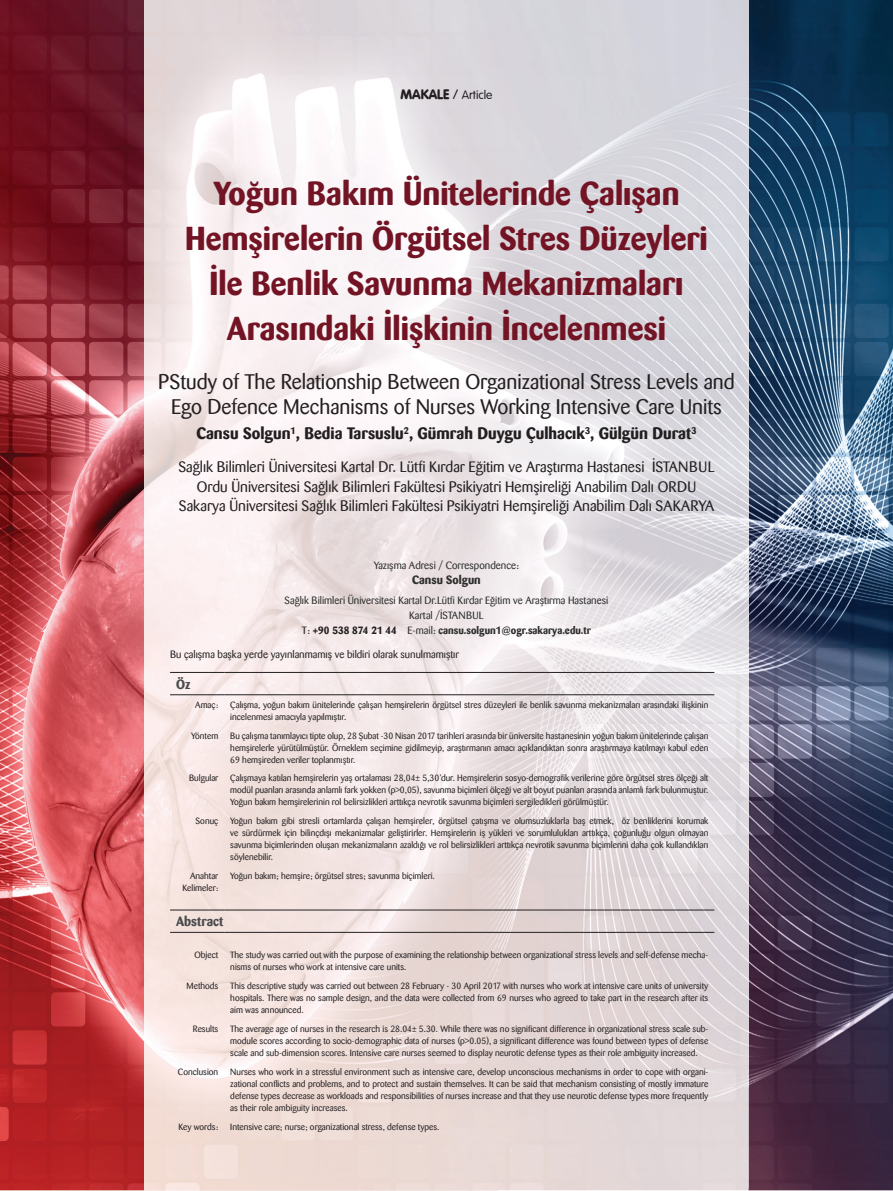
<style>
.page{position:relative;width:893px;height:1191px;background:#fff}
.page>*{position:absolute;margin:0;border:0;box-sizing:border-box;transform-origin:0 0}
.t1{font:700 33px/45px "Barmeno";color:#731425;text-align:center}
.t2{font:21px/25.5px "Barmeno";color:#231f20;text-align:center}
.t3{font:700 16.5px "Barmeno";color:#231f20}
.t4{font:15px/19.5px "Barmeno";color:#231f20;text-align:center}
.t5{font:700 13.5px "Barmeno";color:#4b4c4d}
.t6{font:300 12px "Vag Rounded";color:#231f20}
.t7{font:700 12px "Barmeno";color:#2c2d2c}
.t8{font:10.5px/15px "Barmeno";color:#2c2d2c;text-align:center}
.t9{font:10.5px "Barmeno";color:#231f20}
.t10{font:9px/12px "Barmeno";color:#231f20;text-align:justify}
.s1{font-weight:900;font-size:13.5px}
.s2{font-size:13.5px}
.s3{color:#231f20}
.s4{font-weight:700;color:#231f20}
.s5{font-weight:700}
</style>
<div class="page">
<img style="left:0;top:0;width:893px;height:1190px">
<svg style="left:144px;top:1190px;width:595px;height:1px"></svg>
<img style="left:144px;top:0;width:604px;height:1190px">
<hr style="left:170px;top:672px;width:54px;height:1px;background:#231f20">
<hr style="left:224px;top:672px;width:490px;height:1px;background:#231f20">
<hr style="left:170px;top:694px;width:54px;height:1px;background:#231f20">
<hr style="left:224px;top:694px;width:490px;height:1px;background:#231f20">
<hr style="left:170px;top:909px;width:54px;height:1px;background:#231f20">
<hr style="left:224px;top:909px;width:490px;height:1px;background:#231f20">
<hr style="left:170px;top:932px;width:54px;height:1px;background:#231f20">
<hr style="left:224px;top:932px;width:490px;height:1px;background:#231f20">
<h3 class="t6" style="left:400px;top:88px;width:93px"><span class="s1">MAKALE</span> <span class="s2">/</span> Article</h3>
<h1 class="t1" style="left:185px;top:171px;width:524px">Yoğun Bakım Ünitelerinde Çalışan Hemşirelerin Örgütsel Stres Düzeyleri İle Benlik Savunma Mekanizmaları Arasındaki İlişkinin İncelenmesi</h1>
<h2 class="t2" style="left:158px;top:369px;width:578px">PStudy of The Relationship Between Organizational Stress Levels and<br>Ego Defence Mechanisms of Nurses Working Intensive Care Units</h2>
<h3 class="t3" style="left:196px;top:423px;width:502px">Cansu Solgun<sup>1</sup>, Bedia Tarsuslu<sup>2</sup>, Gümrah Duygu Çulhacık<sup>3</sup>, Gülgün Durat<sup>3</sup></h3>
<p class="t4" style="left:178px;top:457px;width:538px">Sağlık Bilimleri Üniversitesi Kartal Dr. Lütfi Kırdar Eğitim ve Araştırma Hastanesi İSTANBUL<br>Ordu Üniversitesi Sağlık Bilimleri Fakültesi Psikiyatri Hemşireliği Anabilim Dalı ORDU<br>Sakarya Üniversitesi Sağlık Bilimleri Fakültesi Psikiyatri Hemşireliği Anabilim Dalı SAKARYA</p>
<p class="t8" style="left:374px;top:558px;width:147px">Yazışma Adresi / Correspondence:</p>
<h3 class="t7" style="left:412px;top:573px;width:70px">Cansu Solgun</h3>
<p class="t8" style="left:285px;top:593px;width:325px">Sağlık Bilimleri Üniversitesi Kartal Dr.Lütfi Kırdar Eğitim ve Araştırma Hastanesi<br>Kartal /İSTANBUL<br><span class="s3">T:</span> <span class="s4">+90 538 874 21 44</span> E-mail: <span class="s5">cansu.solgun1@ogr.sakarya.edu.tr</span></p>
<p class="t9" style="left:170px;top:648px;width:290px">Bu çalışma başka yerde yayınlanmamış ve bildiri olarak sunulmamıştır</p>
<h3 class="t5" style="left:176px;top:676px;width:16px">Öz</h3>
<p class="t10" style="left:195px;top:698px;width:25px">Amaç:</p>
<p class="t10" style="left:230px;top:698px;width:480px">Çalışma, yoğun bakım ünitelerinde çalışan hemşirelerin örgütsel stres düzeyleri ile benlik savunma mekanizmaları arasındaki ilişkinin incelenmesi amacıyla yapılmıştır.</p>
<p class="t10" style="left:191px;top:729px;width:29px">Yöntem</p>
<p class="t10" style="left:230px;top:729px;width:480px">Bu çalışma tanımlayıcı tipte olup, 28 Şubat -30 Nisan 2017 tarihleri arasında bir üniversite hastanesinin yoğun bakım ünitelerinde çalışan hemşirelerle yürütülmüştür. Örneklem seçimine gidilmeyip, araştırmanın amacı açıklandıktan sonra araştırmaya katılmayı kabul eden 69 hemşireden veriler toplanmıştır.</p>
<p class="t10" style="left:189px;top:772px;width:31px">Bulgular</p>
<p class="t10" style="left:230px;top:772px;width:480px">Çalışmaya katılan hemşirelerin yaş ortalaması 28,04± 5,30’dur. Hemşirelerin sosyo-demografik verilerine göre örgütsel stres ölçeği alt modül puanları arasında anlamlı fark yokken (p&gt;0,05), savunma biçimleri ölçeği ve alt boyut puanları arasında anlamlı fark bulunmuştur.<br>Yoğun bakım hemşirelerinin rol belirsizlikleri arttıkça nevrotik savunma biçimleri sergiledikleri görülmüştür.</p>
<p class="t10" style="left:196px;top:815px;width:24px">Sonuç</p>
<p class="t10" style="left:230px;top:815px;width:480px">Yoğun bakım gibi stresli ortamlarda çalışan hemşireler, örgütsel çatışma ve olumsuzluklarla baş etmek, öz benliklerini korumak ve sürdürmek için bilinçdışı mekanizmalar geliştirirler. Hemşirelerin iş yükleri ve sorumlulukları arttıkça, çoğunluğu olgun olmayan savunma biçimlerinden oluşan mekanizmaların azaldığı ve rol belirsizlikleri arttıkça nevrotik savunma biçimlerini daha çok kullandıkları söylenebilir.</p>
<p class="t10" style="left:182px;top:870px;width:37px;text-align:right">Anahtar<br>Kelimeler:</p>
<p class="t10" style="left:230px;top:870px;width:206px">Yoğun bakım; hemşire; örgütsel stres; savunma biçimleri.</p>
<h3 class="t5" style="left:176px;top:913px;width:49px">Abstract</h3>
<p class="t10" style="left:194px;top:949px;width:25px">Object</p>
<p class="t10" style="left:230px;top:949px;width:480px">The study was carried out with the purpose of examining the relationship between organizational stress levels and self-defense mecha&shy;nisms of nurses who work at intensive care units.</p>
<p class="t10" style="left:187px;top:979px;width:33px">Methods</p>
<p class="t10" style="left:230px;top:979px;width:480px">This descriptive study was carried out between 28 February - 30 April 2017 with nurses who work at intensive care units of university hospitals. There was no sample design, and the data were collected from 69 nurses who agreed to take part in the research after its aim was announced.</p>
<p class="t10" style="left:193px;top:1022px;width:27px">Results</p>
<p class="t10" style="left:230px;top:1022px;width:480px">The average age of nurses in the research is 28.04± 5.30. While there was no significant difference in organizational stress scale sub&shy;module scores according to socio-demographic data of nurses (p&gt;0.05), a significant difference was found between types of defense scale and sub-dimension scores. Intensive care nurses seemed to display neurotic defense types as their role ambiguity increased.</p>
<p class="t10" style="left:178px;top:1065px;width:42px">Conclusion</p>
<p class="t10" style="left:230px;top:1065px;width:480px">Nurses who work in a stressful environment such as intensive care, develop unconscious mechanisms in order to cope with organi&shy;zational conflicts and problems, and to protect and sustain themselves. It can be said that mechanism consisting of mostly immature defense types decrease as workloads and responsibilities of nurses increase and that they use neurotic defense types more frequently as their role ambiguity increases.</p>
<p class="t10" style="left:178px;top:1120px;width:41px">Key words:</p>
<p class="t10" style="left:230px;top:1120px;width:211px">Intensive care; nurse; organizational stress, defense types.</p>
</div>
